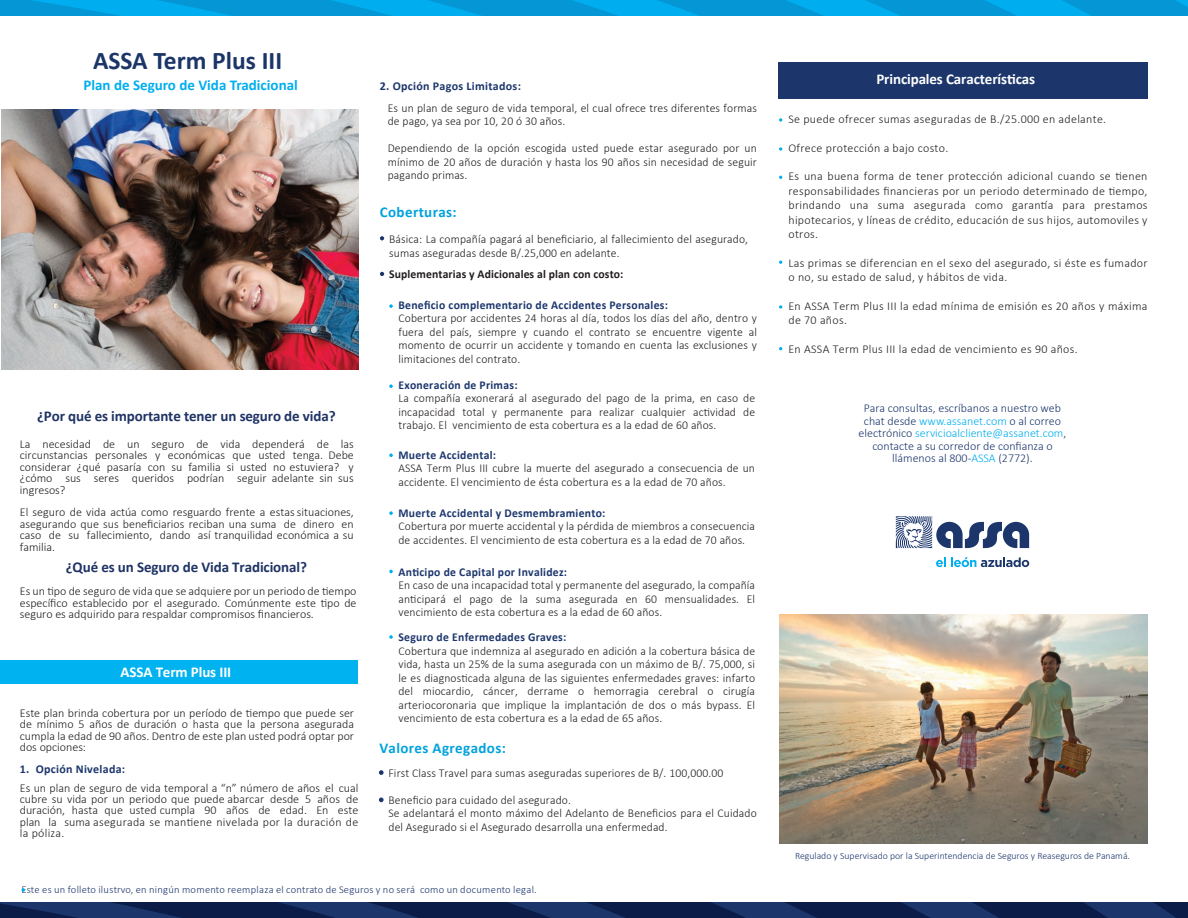
<style>
.page{position:relative;width:1188px;height:918px;background:#fff}
.page>*{position:absolute;margin:0;border:0;box-sizing:border-box;transform-origin:0 0}
.t1{font:700 25.5px "Calibri";color:#1c3568}
.t2{font:700 15px "Calibri";letter-spacing:-.01em;color:#1f3365}
.t3{font:700 15px "Calibri";letter-spacing:-.01em;color:#fff}
.t4{font:700 15px "Calibri";color:#00aeef}
.t5{font:700 15px "Calibri";letter-spacing:.025em;color:#00a2dd}
.t6{font:300 12px/13.5px "Calibri";letter-spacing:.01em;color:#211d1e;text-align:justify}
.t7{font:300 12px/14.4px "Calibri";letter-spacing:.025em;color:#231f20}
.t8{font:700 12px "Calibri";letter-spacing:.025em;color:#1c366c}
.t9{font:300 12px/12.6px "Calibri";color:#1c366c;text-align:center}
.t10{font:700 12px "Calibri";letter-spacing:.01em;color:#211d1e}
.t11{font:300 10.5px "Calibri";letter-spacing:.03em;color:#1c366c}
.t12{font:300 9.75px "Calibri";color:#1c366c}
.s1{color:#00aeef}
</style>
<div class="page">
<img style="left:1px;top:110px;width:357px;height:260px">
<svg style="left:896px;top:516px;width:133px;height:32px"></svg>
<svg style="left:936px;top:557px;width:93px;height:10px"></svg>
<svg style="left:0;top:0;width:1188px;height:16px"></svg>
<svg style="left:0;top:902px;width:1188px;height:16px"></svg>
<svg style="left:21px;top:888px;width:4px;height:4px"></svg>
<svg style="left:380px;top:236px;width:4px;height:4px"></svg>
<svg style="left:380px;top:272px;width:4px;height:4px"></svg>
<div style="left:0;top:660px;width:358px;height:23px;background:#00b2ef"></div>
<svg style="left:389px;top:384px;width:4px;height:4px"></svg>
<svg style="left:389px;top:511px;width:4px;height:4px"></svg>
<svg style="left:389px;top:453px;width:4px;height:4px"></svg>
<svg style="left:389px;top:570px;width:4px;height:3px"></svg>
<svg style="left:389px;top:635px;width:4px;height:4px"></svg>
<svg style="left:379px;top:770px;width:5px;height:5px"></svg>
<svg style="left:379px;top:798px;width:5px;height:4px"></svg>
<div style="left:778px;top:62px;width:369px;height:37px;background:#1c366c"></div>
<svg style="left:779px;top:118px;width:3px;height:4px"></svg>
<svg style="left:779px;top:147px;width:3px;height:4px"></svg>
<svg style="left:779px;top:305px;width:3px;height:4px"></svg>
<svg style="left:389px;top:304px;width:4px;height:4px"></svg>
<img style="left:779px;top:614px;width:368px;height:230px">
<h1 class="t1" style="left:93px;top:42px;width:191px">ASSA Term Plus III</h1>
<p class="t4" style="left:84px;top:74px;width:216px">Plan de Seguro de Vida Tradicional</p>
<p class="t2" style="left:37px;top:405px;width:300px">¿Por qué es importante tener un seguro de vida?</p>
<p class="t6" style="left:20px;top:438px;width:336px;line-height:11.4px">La necesidad de un seguro de vida dependerá de las circunstancias personales y económicas que usted tenga. Debe considerar ¿qué pasaría con su familia si usted no estuviera? y ¿cómo sus seres queridos podrían seguir adelante sin sus ingresos?</p>
<p class="t6" style="left:20px;top:507px;width:336px;line-height:11.4px">El seguro de vida actúa como resguardo frente a estas situaciones, asegurando que sus beneficiarios reciban una suma de dinero en caso de su fallecimiento, dando así tranquilidad económica a su familia.</p>
<p class="t2" style="left:66px;top:556px;width:243px">¿Qué es un Seguro de Vida Tradicional?</p>
<p class="t6" style="left:20px;top:585px;width:338px;line-height:11.4px">Es un tipo de seguro de vida que se adquiere por un periodo de tiempo específico establecido por el asegurado. Comúnmente este tipo de seguro es adquirido para respaldar compromisos financieros.</p>
<p class="t3" style="left:121px;top:661px;width:112px">ASSA Term Plus III</p>
<p class="t6" style="left:20px;top:707px;width:336px;line-height:11.4px">Este plan brinda cobertura por un período de tiempo que puede ser de mínimo 5 años de duración o hasta que la persona asegurada cumpla la edad de 90 años. Dentro de este plan usted podrá optar por dos opciones:</p>
<p class="t8" style="left:20px;top:761px;width:107px">1. Opción Nivelada:</p>
<p class="t6" style="left:20px;top:782px;width:340px;line-height:11.4px">Es un plan de seguro de vida temporal a “n” número de años el cual cubre su vida por un periodo que puede abarcar desde 5 años de duración, hasta que usted cumpla 90 años de edad. En este plan la suma asegurada se mantiene nivelada por la duración de la póliza.</p>
<p class="t8" style="left:380px;top:78px;width:143px">2. Opción Pagos Limitados:</p>
<p class="t6" style="left:388px;top:101px;width:371px">Es un plan de seguro de vida temporal, el cual ofrece tres diferentes formas de pago, ya sea por 10, 20 ó 30 años.</p>
<p class="t6" style="left:388px;top:141px;width:371px">Dependiendo de la opción escogida usted puede estar asegurado por un mínimo de 20 años de duración y hasta los 90 años sin necesidad de seguir pagando primas.</p>
<p class="t5" style="left:380px;top:201px;width:78px">Coberturas:</p>
<p class="t6" style="left:389px;top:231px;width:360px;line-height:14.4px">Básica: La compañía pagará al beneficiario, al fallecimiento del asegurado, sumas aseguradas desde B/.25,000 en adelante.</p>
<p class="t10" style="left:389px;top:265px;width:236px">Suplementarias y Adicionales al plan con costo:</p>
<p class="t8" style="left:398px;top:297px;width:271px">Beneficio complementario de Accidentes Personales:</p>
<p class="t6" style="left:398px;top:312px;width:360px">Cobertura por accidentes 24 horas al día, todos los días del año, dentro y fuera del país, siempre y cuando el contrato se encuentre vigente al momento de ocurrir un accidente y tomando en cuenta las exclusiones y limitaciones del contrato.</p>
<p class="t8" style="left:398px;top:377px;width:121px">Exoneración de Primas:</p>
<p class="t6" style="left:398px;top:392px;width:358px">La compañía exonerará al asegurado del pago de la prima, en caso de incapacidad total y permanente para realizar cualquier actividad de trabajo. El vencimiento de esta cobertura es a la edad de 60 años.</p>
<p class="t8" style="left:398px;top:446px;width:99px">Muerte Accidental:</p>
<p class="t6" style="left:398px;top:461px;width:358px">ASSA Term Plus III cubre la muerte del asegurado a consecuencia de un accidente. El vencimiento de ésta cobertura es a la edad de 70 años.</p>
<p class="t8" style="left:398px;top:504px;width:209px">Muerte Accidental y Desmembramiento:</p>
<p class="t6" style="left:398px;top:519px;width:358px">Cobertura por muerte accidental y la pérdida de miembros a consecuencia de accidentes. El vencimiento de esta cobertura es a la edad de 70 años.</p>
<p class="t8" style="left:398px;top:563px;width:170px">Anticipo de Capital por Invalidez:</p>
<p class="t6" style="left:398px;top:579px;width:358px">En caso de una incapacidad total y permanente del asegurado, la compañía anticipará el pago de la suma asegurada en 60 mensualidades. El vencimiento de esta cobertura es a la edad de 60 años.</p>
<p class="t6" style="left:398px;top:644px;width:358px">Cobertura que indemniza al asegurado en adición a la cobertura básica de vida, hasta un 25% de la suma asegurada con un máximo de B/. 75,000, si le es diagnosticada alguna de las siguientes enfermedades graves: infarto del miocardio, cáncer, derrame o hemorragia cerebral o cirugía arteriocoronaria que implique la implantación de dos o más bypass. El vencimiento de esta cobertura es a la edad de 65 años.</p>
<p class="t8" style="left:398px;top:629px;width:169px">Seguro de Enfermedades Graves:</p>
<p class="t5" style="left:379px;top:737px;width:128px">Valores Agregados:</p>
<p class="t6" style="left:389px;top:766px;width:336px">First Class Travel para sumas aseguradas superiores de B/. 100,000.00</p>
<p class="t6" style="left:389px;top:793px;width:370px;text-align:left">Beneficio para cuidado del asegurado.<br>Se adelantará el monto máximo del Adelanto de Beneficios para el Cuidado del Asegurado si el Asegurado desarrolla una enfermedad.</p>
<p class="t11" style="left:21px;top:883px;width:517px">Este es un folleto ilustrvo, en ningún momento reemplaza el contrato de Seguros y no será como un documento legal.</p>
<p class="t3" style="left:876px;top:69px;width:160px">Principales Características</p>
<p class="t7" style="left:788px;top:112px;width:319px">Se puede ofrecer sumas aseguradas de B./25.000 en adelante.</p>
<p class="t7" style="left:788px;top:140px;width:161px">Ofrece protección a bajo costo.</p>
<p class="t7" style="left:788px;top:169px;width:361px;text-align:justify">Es una buena forma de tener protección adicional cuando se tienen responsabilidades financieras por un periodo determinado de tiempo, brindando una suma asegurada como garantía para prestamos hipotecarios, y líneas de crédito, educación de sus hijos, automoviles y otros.</p>
<p class="t7" style="left:788px;top:256px;width:361px">Las primas se diferencian en el sexo del asegurado, si éste es fumador o no, su estado de salud, y hábitos de vida.</p>
<p class="t7" style="left:788px;top:299px;width:361px">En ASSA Term Plus III la edad mínima de emisión es 20 años y máxima de 70 años.</p>
<p class="t7" style="left:788px;top:342px;width:291px">En ASSA Term Plus III la edad de vencimiento es 90 años.</p>
<p class="t9" style="left:859px;top:402px;width:209px">Para consultas, escríbanos a nuestro web chat desde <span class="s1">www.assanet.com</span> o al correo electrónico <span class="s1">servicioalcliente@assanet.com</span>, contacte a su corredor de confianza o llámenos al 800-<span class="s1">ASSA</span> (2772).</p>
<p class="t12" style="left:795px;top:849px;width:336px">Regulado y Supervisado por la Superintendencia de Seguros y Reaseguros de Panamá.</p>
</div>
